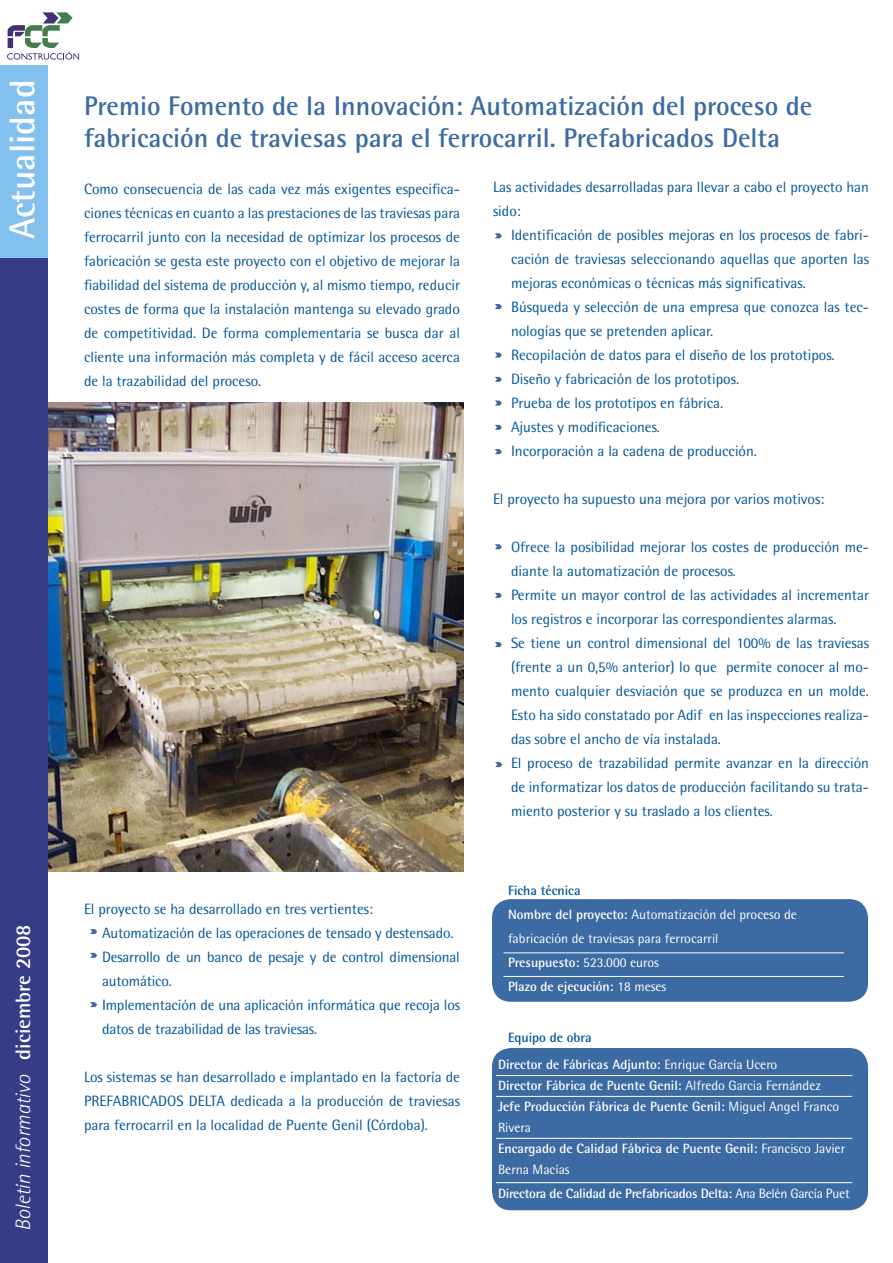
<style>
.page{position:relative;width:893px;height:1263px;background:#fff}
.page>*{position:absolute;margin:0;border:0;box-sizing:border-box;transform-origin:0 0}
.t1{font:700 36px "Rotis Semi Sans";color:#fff}
.t2{font:700 27px/32.4px "Rotis Semi Sans";color:#3c6aa2}
.t3{font:italic 300 21px "Rotis Semi Sans";letter-spacing:-.005em;color:#fff}
.t4{font:15px/24px "Rotis Semi Sans";color:#005596}
.t5{font:700 13.5px/21px "Rotis Semi Sans";color:#fff}
.t6{font:13.5px/24px "Rotis Semi Sans";color:#fff}
.t7{font:700 13.5px "Rotis Semi Sans";letter-spacing:-.02em;color:#fff}
.t8{font:700 13.5px "Rotis Semi Sans";color:#005596}
.s1{font-weight:700;font-style:normal}
.s2{font-weight:700}
.s3{font-weight:400}
</style>
<div class="page">
<img style="left:48px;top:402px;width:415px;height:470px">
<div style="left:492px;top:899px;width:376px;height:102px;background:#3c6aa2"></div>
<hr style="left:503px;top:952px;width:341px;height:1px;background:#fff">
<hr style="left:503px;top:976px;width:341px;height:1px;background:#fff">
<div style="left:492px;top:1048px;width:376px;height:161px;background:#3c6aa2"></div>
<hr style="left:496px;top:1075px;width:356px;height:1px;background:#fff">
<hr style="left:496px;top:1138px;width:356px;height:1px;background:#fff">
<hr style="left:496px;top:1182px;width:356px;height:1px;background:#fff">
<hr style="left:496px;top:1096px;width:356px;height:1px;background:#fff">
<div style="left:0;top:65px;width:48px;height:197px;background:#82c0ee"></div>
<div style="left:0;top:258px;width:48px;height:1005px;background:#373c87"></div>
<svg style="left:7px;top:12px;width:72px;height:48px"></svg>
<svg style="left:90px;top:929px;width:7px;height:5px"></svg>
<svg style="left:90px;top:953px;width:7px;height:5px"></svg>
<svg style="left:90px;top:1002px;width:7px;height:5px"></svg>
<svg style="left:495px;top:642px;width:7px;height:5px"></svg>
<svg style="left:495px;top:762px;width:7px;height:5px"></svg>
<svg style="left:495px;top:544px;width:7px;height:5px"></svg>
<svg style="left:495px;top:593px;width:7px;height:5px"></svg>
<svg style="left:495px;top:449px;width:7px;height:5px"></svg>
<svg style="left:495px;top:425px;width:7px;height:5px"></svg>
<svg style="left:495px;top:400px;width:7px;height:6px"></svg>
<svg style="left:495px;top:377px;width:7px;height:5px"></svg>
<svg style="left:495px;top:304px;width:7px;height:5px"></svg>
<svg style="left:495px;top:233px;width:7px;height:5px"></svg>
<svg style="left:495px;top:352px;width:7px;height:6px"></svg>
<p class="t1" style="left:0;top:239px;width:161px;rotate:-90deg">Actualidad</p>
<p class="t3" style="left:11px;top:1231px;width:308px;rotate:-90deg">Boletín informativo <span class="s1">diciembre 2008</span></p>
<p class="t2" style="left:84px;top:89px;width:730px">Premio Fomento de la Innovación: Automatización del proceso de fabricación de traviesas para el ferrocarril. Prefabricados Delta</p>
<p class="t4" style="left:84px;top:177px;width:378px;text-align:justify">Como consecuencia de las cada vez más exigentes especifica&shy;ciones técnicas en cuanto a las prestaciones de las traviesas para ferrocarril junto con la necesidad de optimizar los procesos de fabricación se gesta este proyecto con el objetivo de mejorar la fiabilidad del sistema de producción y, al mismo tiempo, reducir costes de forma que la instalación mantenga su elevado grado de competitividad. De forma complementaria se busca dar al cliente una información más completa y de fácil acceso acerca de la trazabilidad del proceso.</p>
<p class="t4" style="left:84px;top:897px;width:290px">El proyecto se ha desarrollado en tres vertientes:</p>
<p class="t4" style="left:102px;top:921px;width:353px">Automatización de las operaciones de tensado y destensado.</p>
<p class="t4" style="left:102px;top:945px;width:359px">Desarrollo de un banco de pesaje y de control dimensional automático.</p>
<p class="t4" style="left:102px;top:993px;width:359px">Implementación de una aplicación informática que recoja los datos de trazabilidad de las traviesas.</p>
<p class="t4" style="left:84px;top:1065px;width:377px;text-align:justify">Los sistemas se han desarrollado e implantado en la factoría de PREFABRICADOS DELTA dedicada a la producción de traviesas para ferrocarril en la localidad de Puente Genil (Córdoba).</p>
<p class="t4" style="left:493px;top:175px;width:377px">Las actividades desarrolladas para llevar a cabo el proyecto han sido:</p>
<p class="t4" style="left:511px;top:223px;width:359px;text-align:justify">Identificación de posibles mejoras en los procesos de fabri&shy;cación de traviesas seleccionando aquellas que aporten las mejoras económicas o técnicas más significativas.</p>
<p class="t4" style="left:511px;top:295px;width:359px">Búsqueda y selección de una empresa que conozca las tec&shy;nologías que se pretenden aplicar.</p>
<p class="t4" style="left:511px;top:343px;width:325px">Recopilación de datos para el diseño de los prototipos.</p>
<p class="t4" style="left:511px;top:367px;width:230px">Diseño y fabricación de los prototipos.</p>
<p class="t4" style="left:511px;top:391px;width:214px">Prueba de los prototipos en fábrica.</p>
<p class="t4" style="left:511px;top:415px;width:151px">Ajustes y modificaciones.</p>
<p class="t4" style="left:511px;top:439px;width:247px">Incorporación a la cadena de producción.</p>
<p class="t4" style="left:493px;top:487px;width:333px">El proyecto ha supuesto una mejora por varios motivos:</p>
<p class="t4" style="left:511px;top:535px;width:359px">Ofrece la posibilidad mejorar los costes de producción me&shy;diante la automatización de procesos.</p>
<p class="t4" style="left:511px;top:583px;width:359px">Permite un mayor control de las actividades al incrementar los registros e incorporar las correspondientes alarmas.</p>
<p class="t4" style="left:511px;top:631px;width:359px;text-align:justify">Se tiene un control dimensional del 100% de las traviesas (frente a un 0,5% anterior) lo que permite conocer al mo&shy;mento cualquier desviación que se produzca en un molde.<br>Esto ha sido constatado por Adif en las inspecciones realiza&shy;das sobre el ancho de vía instalada.</p>
<p class="t4" style="left:511px;top:751px;width:359px;text-align:justify">El proceso de trazabilidad permite avanzar en la dirección de informatizar los datos de producción facilitando su trata&shy;miento posterior y su traslado a los clientes.</p>
<p class="t8" style="left:508px;top:882px;width:74px">Ficha técnica</p>
<p class="t6" style="left:508px;top:902px;width:290px"><span class="s2">Nombre del proyecto:</span> Automatización del proceso de fabricación de traviesas para ferrocarril</p>
<p class="t5" style="left:508px;top:952px;width:152px">Presupuesto: <span class="s3">523.000 euros</span></p>
<p class="t5" style="left:508px;top:976px;width:160px">Plazo de ejecución: <span class="s3">18 meses</span></p>
<p class="t8" style="left:508px;top:1029px;width:85px">Equipo de obra</p>
<p class="t5" style="left:498px;top:1054px;width:281px">Director de Fábricas Adjunto: <span class="s3">Enrique García Ucero</span></p>
<p class="t5" style="left:498px;top:1075px;width:324px">Director Fábrica de Puente Genil: <span class="s3">Alfredo Garcia Fernández</span></p>
<p class="t5" style="left:498px;top:1096px;width:343px">Jefe Producción Fábrica de Puente Genil: <span class="s3">Miguel Angel Franco<br>Rivera</span></p>
<p class="t5" style="left:498px;top:1138px;width:349px">Encargado de Calidad Fábrica de Puente Genil: <span class="s3">Francisco Javier<br>Berna Macías</span></p>
<p class="t7" style="left:498px;top:1185px;width:353px">Directora de Calidad de Prefabricados Delta: <span class="s3">Ana Belén García Puet</span></p>
</div>
